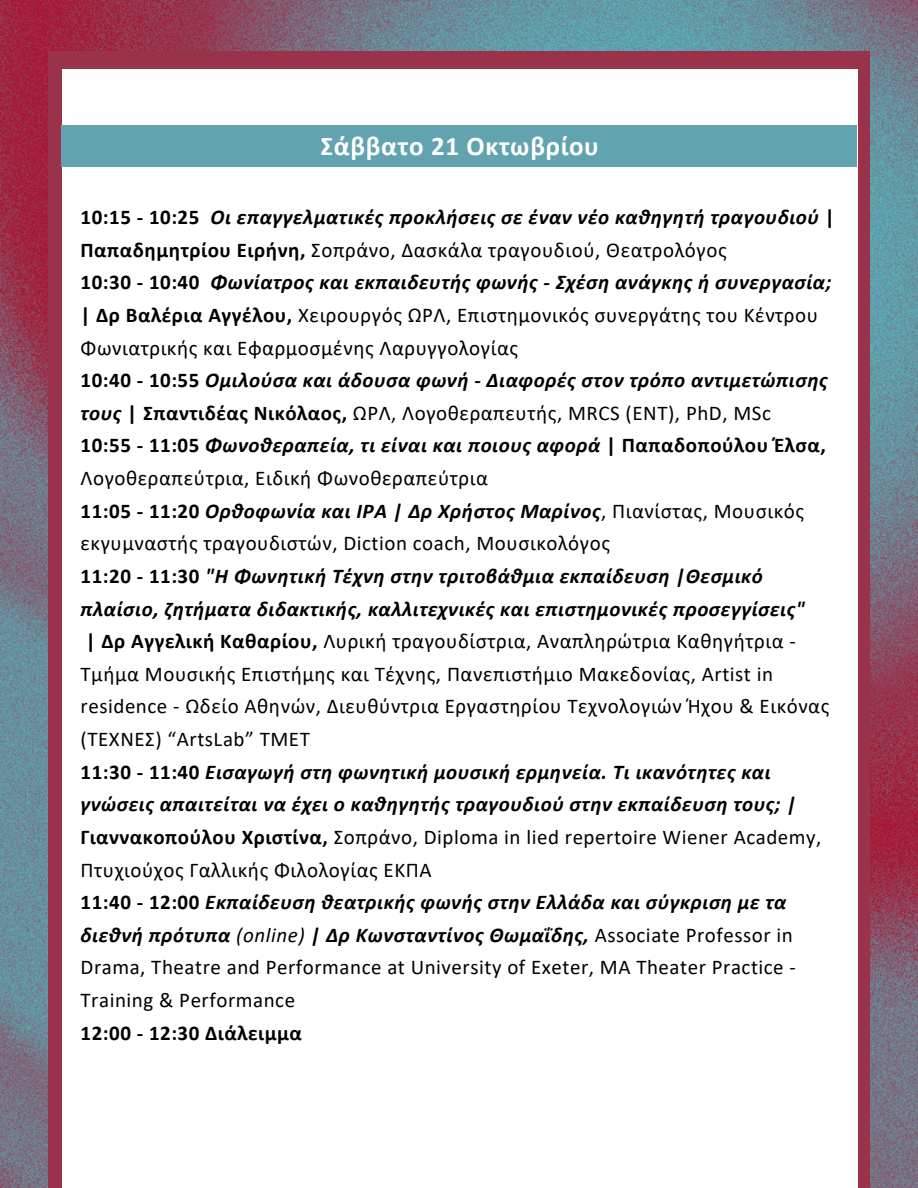
<style>
.page{position:relative;width:918px;height:1188px;background:#fff}
.page>*{position:absolute;margin:0;border:0;box-sizing:border-box;transform-origin:0 0}
.t1{font:700 27px "Calibri";letter-spacing:.025em;color:#fff}
.t2{font:21px/32.7px "Calibri";letter-spacing:.025em;color:#000}
.t3{font:italic 700 21px/32.7px "Calibri";letter-spacing:.025em;color:#000}
.t4{font:700 21px "Calibri";letter-spacing:.025em;color:#000}
.s1{font-style:normal}
.s2{font-weight:400;font-style:normal}
.s3{font-weight:700}
.s4{font-weight:700;font-style:italic}
.s5{font-style:italic}
</style>
<div class="page">
<img style="left:0;top:0;width:918px;height:1188px">
<div style="left:48px;top:51px;width:822px;height:1137px;background:#9b324b"></div>
<div style="left:62px;top:69px;width:795px;height:1119px;background:#fff"></div>
<div style="left:61px;top:125px;width:796px;height:42px;background:#61a4af"></div>
<p class="t1" style="left:320px;top:135px;width:280px">Σάββατο 21 Οκτωβρίου</p>
<p class="t3" style="left:81px;top:202px;width:756px"><span class="s1">10:15 - 10:25</span> Οι επαγγελματικές προκλήσεις σε έναν νέο καθηγητή τραγουδιού <span class="s1">|<br>Παπαδημητρίου Ειρήνη,</span> <span class="s2">Σοπράνο, Δασκάλα τραγουδιού, Θεατρολόγος</span></p>
<p class="t2" style="left:81px;top:268px;width:752px"><span class="s3">10:30 - 10:40</span> <span class="s4">Φωνίατρος και εκπαιδευτής φωνής - Σχέση ανάγκης ή συνεργασία; </span><span class="s3">| Δρ Βαλέρια Αγγέλου,</span> Χειρουργός ΩΡΛ, Επιστημονικός συνεργάτης του Κέντρου<br>Φωνιατρικής και Εφαρμοσμένης Λαρυγγολογίας</p>
<p class="t3" style="left:81px;top:366px;width:749px"><span class="s1">10:40 - 10:55</span> Ομιλούσα και άδουσα φωνή - Διαφορές στον τρόπο αντιμετώπισης τους <span class="s1">| Σπαντιδέας Νικόλαος,</span> <span class="s2">ΩΡΛ, Λογοθεραπευτής, MRCS (ENT), PhD, MSc</span></p>
<p class="t2" style="left:81px;top:431px;width:747px"><span class="s3">10:55 - 11:05</span> <span class="s4">Φωνοθεραπεία, τι είναι και ποιους αφορά</span> <span class="s3">| Παπαδοπούλου Έλσα,<br></span>Λογοθεραπεύτρια, Ειδική Φωνοθεραπεύτρια</p>
<p class="t2" style="left:81px;top:496px;width:725px"><span class="s3">11:05 - 11:20</span> <span class="s4">Ορθοφωνία και IPA | Δρ Χρήστος Μαρίνος</span>, Πιανίστας, Μουσικός εκγυμναστής τραγουδιστών, Diction coach, Μουσικολόγος</p>
<p class="t3" style="left:81px;top:561px;width:726px"><span class="s1">11:20 - 11:30</span> "Η Φωνητική Τέχνη στην τριτοβάθμια εκπαίδευση |Θεσμικό πλαίσιο, ζητήματα διδακτικής, καλλιτεχνικές και επιστημονικές προσεγγίσεις"</p>
<p class="t2" style="left:81px;top:627px;width:750px"><span class="s3">| Δρ Αγγελική Καθαρίου,</span> Λυρική τραγουδίστρια, Αναπληρώτρια Καθηγήτρια - Τμήμα Μουσικής Επιστήμης και Τέχνης, Πανεπιστήμιο Μακεδονίας, Artist in residence - Ωδείο Αθηνών, Διευθύντρια Εργαστηρίου Τεχνολογιών Ήχου &amp; Εικόνας (ΤΕΧΝΕΣ) “ArtsLab” ΤΜΕΤ</p>
<p class="t3" style="left:81px;top:757px;width:742px"><span class="s1">11:30 - 11:40</span> Εισαγωγή στη φωνητική μουσική ερμηνεία. Τι ικανότητες και γνώσεις απαιτείται να έχει ο καθηγητής τραγουδιού στην εκπαίδευση τους; | <span class="s1">Γιαννακοπούλου Χριστίνα,</span> <span class="s2">Σοπράνο, Diploma in lied repertoire Wiener Academy, Πτυχιούχος Γαλλικής Φιλολογίας ΕΚΠΑ</span></p>
<p class="t2" style="left:81px;top:888px;width:717px"><span class="s3">11:40 - 12:00</span> <span class="s4">Εκπαίδευση θεατρικής φωνής στην Ελλάδα και σύγκριση με τα διεθνή πρότυπα</span> <span class="s5">(online)</span> <span class="s4">| Δρ Κωνσταντίνος Θωμαΐδης,</span> Associate Professor in Drama, Theatre and Performance at University of Exeter, MA Theater Practice - Training &amp; Performance</p>
<p class="t4" style="left:81px;top:1024px;width:223px">12:00 - 12:30 Διάλειμμα</p>
</div>
